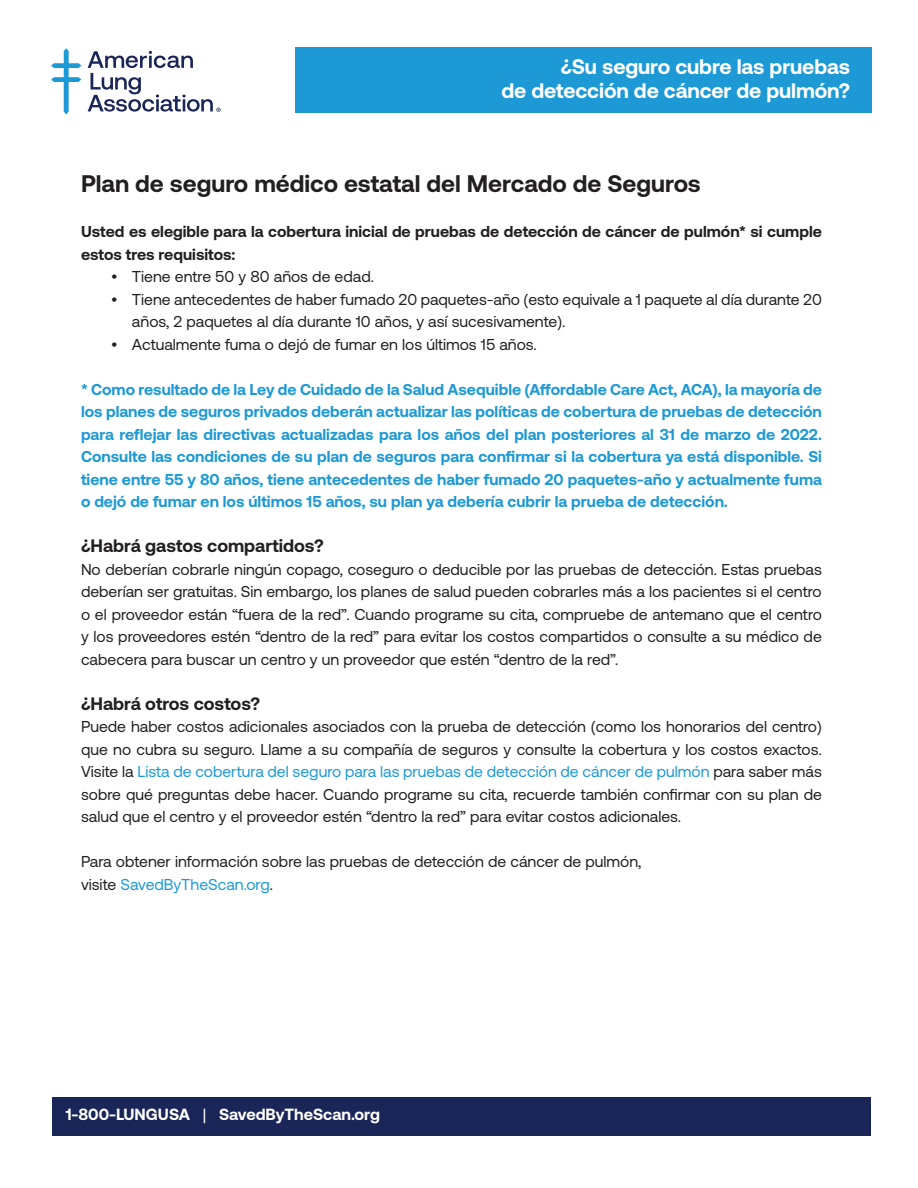
<style>
.page{position:relative;width:918px;height:1188px;background:#fff}
.page>*{position:absolute;margin:0;border:0;box-sizing:border-box;transform-origin:0 0}
.t1{font:700 24px "Aeonik";color:#231f20}
.t2{font:700 21px/24px "Aeonik";letter-spacing:-.005em;color:#fff;text-align:right}
.t3{font:700 18px "Aeonik";color:#231f20}
.t4{font:700 16.2px "Aeonik";color:#fff}
.t5{font:15.75px/22.5px "Aeonik";color:#231f20}
.t6{font:700 15.75px/22.5px "Aeonik";color:#1d99d6;text-align:justify}
.t7{font:700 15.75px/22.5px "Aeonik";color:#231f20}
.s1{color:#1d99d6}
.s2{font-weight:400}
</style>
<div class="page">
<div style="left:52px;top:1097px;width:819px;height:38px;background:#1a2657"></div>
<div style="left:295px;top:47px;width:576px;height:65px;background:#1d99d6"></div>
<svg style="left:51px;top:48px;width:30px;height:66px"></svg>
<svg style="left:88px;top:51px;width:133px;height:61px"></svg>
<h2 class="t2" style="left:502px;top:55px;width:350px">¿Su seguro cubre las pruebas<br>de detección de cáncer de pulmón?</h2>
<h1 class="t1" style="left:81px;top:170px;width:621px">Plan de seguro médico estatal del Mercado de Seguros</h1>
<p class="t7" style="left:81px;top:220px;width:742px">Usted es elegible para la cobertura inicial de pruebas de detección de cáncer de pulmón* si cumple estos tres requisitos:</p>
<p class="t5" style="left:111px;top:265px;width:264px">• Tiene entre 50 y 80 años de edad.</p>
<p class="t5" style="left:132px;top:288px;width:691px;text-indent:-21px">• Tiene antecedentes de haber fumado 20 paquetes-año (esto equivale a 1 paquete al día durante 20 años, 2 paquetes al día durante 10 años, y así sucesivamente).</p>
<p class="t5" style="left:111px;top:333px;width:427px">• Actualmente fuma o dejó de fumar en los últimos 15 años.</p>
<p class="t6" style="left:81px;top:378px;width:742px">* Como resultado de la Ley de Cuidado de la Salud Asequible (Affordable Care Act, ACA), la mayoría de los planes de seguros privados deberán actualizar las políticas de cobertura de pruebas de detección para reflejar las directivas actualizadas para los años del plan posteriores al 31 de marzo de 2022.<br>Consulte las condiciones de su plan de seguros para confirmar si la cobertura ya está disponible. Si tiene entre 55 y 80 años, tiene antecedentes de haber fumado 20 paquetes-año y actualmente fuma o dejó de fumar en los últimos 15 años, su plan ya debería cubrir la prueba de detección.</p>
<p class="t3" style="left:81px;top:536px;width:244px">¿Habrá gastos compartidos?</p>
<p class="t5" style="left:81px;top:558px;width:742px;text-align:justify">No deberían cobrarle ningún copago, coseguro o deducible por las pruebas de detección. Estas pruebas deberían ser gratuitas. Sin embargo, los planes de salud pueden cobrarles más a los pacientes si el centro o el proveedor están “fuera de la red”. Cuando programe su cita, compruebe de antemano que el centro y los proveedores estén “dentro de la red” para evitar los costos compartidos o consulte a su médico de cabecera para buscar un centro y un proveedor que estén “dentro de la red”.</p>
<p class="t3" style="left:81px;top:693px;width:181px">¿Habrá otros costos?</p>
<p class="t5" style="left:81px;top:715px;width:742px;text-align:justify">Puede haber costos adicionales asociados con la prueba de detección (como los honorarios del centro) que no cubra su seguro. Llame a su compañía de seguros y consulte la cobertura y los costos exactos.<br>Visite la <span class="s1">Lista de cobertura del seguro para las pruebas de detección de cáncer de pulmón</span> para saber más sobre qué preguntas debe hacer. Cuando programe su cita, recuerde también confirmar con su plan de salud que el centro y el proveedor estén “dentro la red” para evitar costos adicionales.</p>
<p class="t5" style="left:81px;top:851px;width:562px">Para obtener información sobre las pruebas de detección de cáncer de pulmón, visite <span class="s1">SavedByTheScan.org</span>.</p>
<p class="t4" style="left:66px;top:1105px;width:316px">1-800-LUNGUSA <span class="s2">|</span> SavedByTheScan.org</p>
</div>
